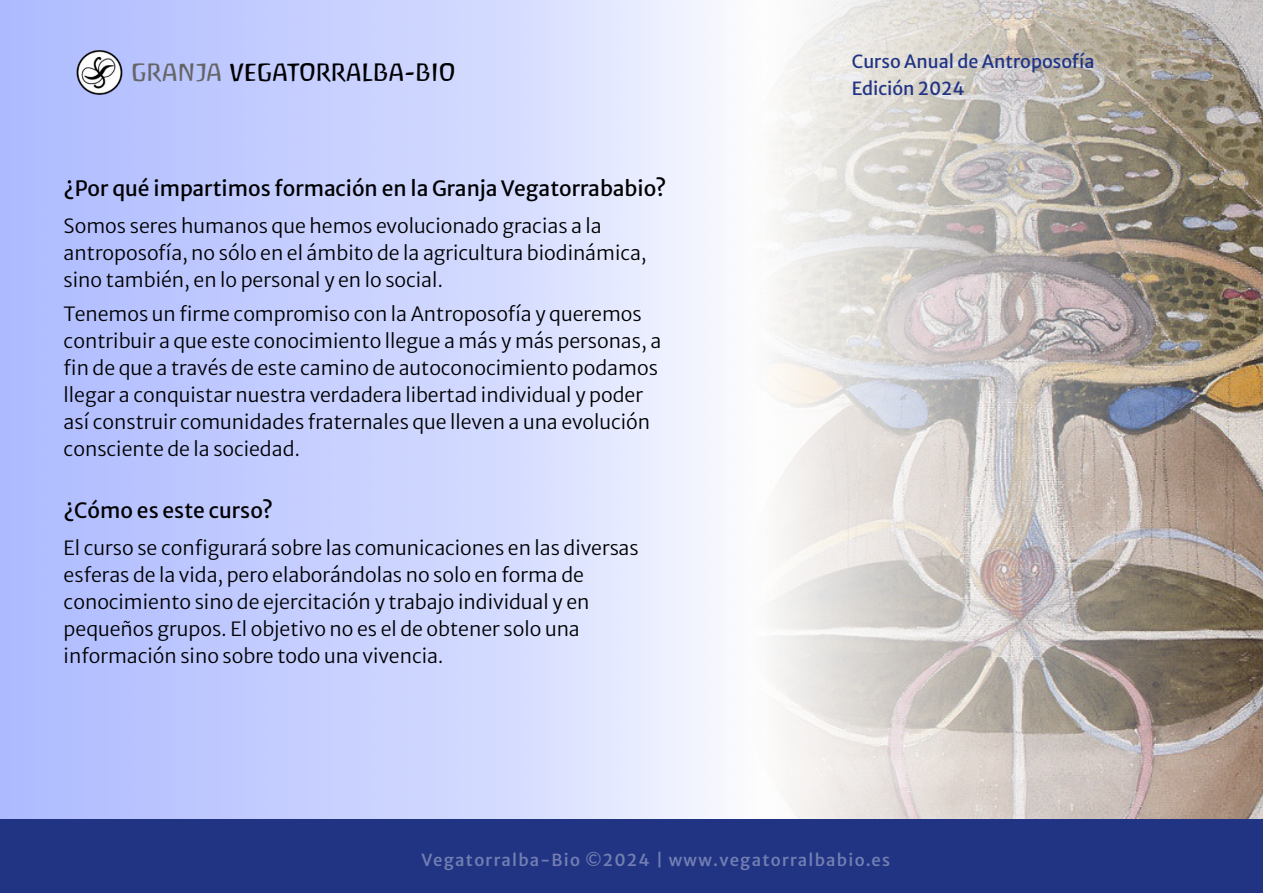
<style>
.page{position:relative;width:1263px;height:893px;background:#fff}
.page>*{position:absolute;margin:0;border:0;box-sizing:border-box;transform-origin:0 0}
.t1{font:24px "Baar Antropos";color:#000}
.t2{font:21px "Merriweather Sans";color:#000}
.t3{font:300 19.5px/27px "Merriweather Sans";color:#000}
.t4{font:18px/27px "Merriweather Sans";color:#213484}
.t5{font:500 16.5px "Merriweather Sans";letter-spacing:.075em;color:rgb(255 255 255/.37)}
.s1{color:#656565}
.s2{font-family:"Lato";font-weight:400;font-size:19.5px}
</style>
<div class="page">
<img style="left:893px;top:0;width:370px;height:819px">
<div style="left:0;top:819px;width:1263px;height:74px;background:#213484"></div>
<img style="left:77px;top:50px;width:46px;height:45px">
<p class="t1" style="left:132px;top:57px;width:326px"><span class="s1">GRANJA</span> VEGATORRALBA-BIO</p>
<p class="t2" style="left:64px;top:175px;width:604px">¿Por qué impartimos formación en la Granja Vegatorrababio?</p>
<p class="t3" style="left:64px;top:212px;width:584px">Somos seres humanos que hemos evolucionado gracias a la antroposofía, no sólo en el ámbito de la agricultura biodinámica, sino también, en lo personal y en lo social.</p>
<p class="t3" style="left:64px;top:301px;width:599px">Tenemos un firme compromiso con la Antroposofía y queremos contribuir a que este conocimiento llegue a más y más personas, a fin de que a través de este camino de autoconocimiento podamos llegar a conquistar nuestra verdadera libertad individual y poder así construir comunidades fraternales que lleven a una evolución consciente de la sociedad.</p>
<p class="t2" style="left:64px;top:497px;width:211px">¿Cómo es este curso?</p>
<p class="t3" style="left:64px;top:534px;width:577px">El curso se configurará sobre las comunicaciones en las diversas esferas de la vida, pero elaborándolas no solo en forma de conocimiento sino de ejercitación y trabajo individual y en pequeños grupos. El objetivo no es el de obtener solo una información sino sobre todo una vivencia.</p>
<p class="t4" style="left:852px;top:48px;width:244px">Curso Anual de Antroposofía<br>Edición 2024</p>
<p class="t5" style="left:421px;top:850px;width:470px">Vegatorralba-Bio <span class="s2">©</span>2024 | www.vegatorralbabio.es</p>
</div>
